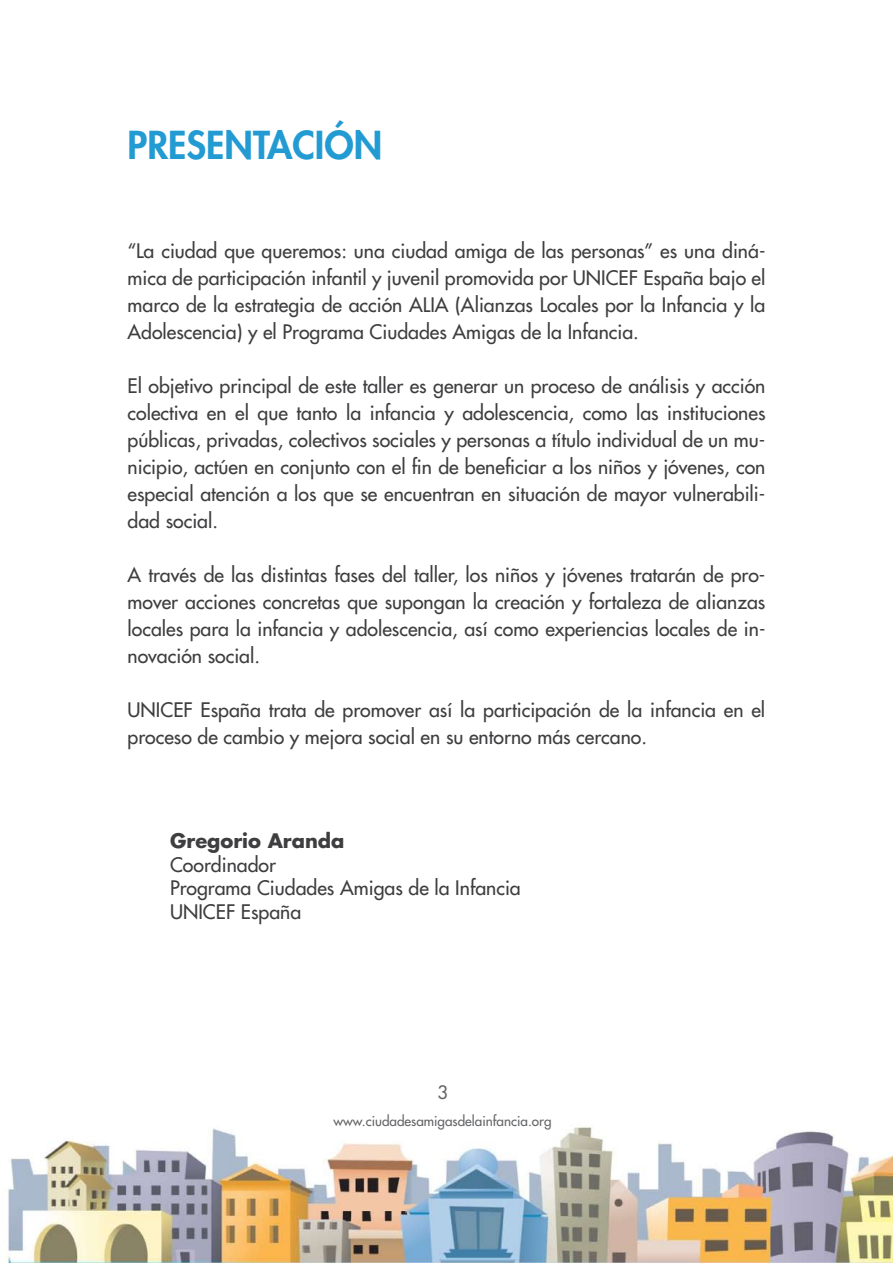
<style>
.page{position:relative;width:893px;height:1263px;background:#fff}
.page>*{position:absolute;margin:0;border:0;box-sizing:border-box;transform-origin:0 0}
.t1{font:800 37.5px "Futura";color:#229bd3}
.t2{font:19.5px/27px "Futura";color:#3e3e40;text-align:justify}
.t3{font:700 19.5px "Futura";color:#3e3e40}
.t4{font:18px "Futura";color:#646567}
.t5{font:13.5px "Futura";color:#646567}
</style>
<div class="page">
<img style="left:6px;top:1126px;width:887px;height:137px">
<h1 class="t1" style="left:128px;top:120px;width:256px">PRESENTACIÓN</h1>
<p class="t2" style="left:128px;top:237px;width:639px">“La ciudad que queremos: una ciudad amiga de las personas” es una diná&shy;mica de participación infantil y juvenil promovida por UNICEF España bajo el marco de la estrategia de acción ALIA (Alianzas Locales por la Infancia y la Adolescencia) y el Programa Ciudades Amigas de la Infancia.</p>
<p class="t2" style="left:128px;top:372px;width:639px">El objetivo principal de este taller es generar un proceso de análisis y acción colectiva en el que tanto la infancia y adolescencia, como las instituciones públicas, privadas, colectivos sociales y personas a título individual de un mu&shy;nicipio, actúen en conjunto con el fin de beneficiar a los niños y jóvenes, con especial atención a los que se encuentran en situación de mayor vulnerabili&shy;dad social.</p>
<p class="t2" style="left:128px;top:561px;width:639px">A través de las distintas fases del taller, los niños y jóvenes tratarán de pro&shy;mover acciones concretas que supongan la creación y fortaleza de alianzas locales para la infancia y adolescencia, así como experiencias locales de in&shy;novación social.</p>
<p class="t2" style="left:128px;top:696px;width:639px">UNICEF España trata de promover así la participación de la infancia en el proceso de cambio y mejora social en su entorno más cercano.</p>
<p class="t3" style="left:170px;top:827px;width:176px">Gregorio Aranda</p>
<p class="t2" style="left:170px;top:853px;width:352px;line-height:23.4px;text-align:left">Coordinador<br>Programa Ciudades Amigas de la Infancia<br>UNICEF España</p>
<p class="t4" style="left:437px;top:1081px;width:12px">3</p>
<p class="t5" style="left:334px;top:1112px;width:219px">www.ciudadesamigasdelainfancia.org</p>
</div>
